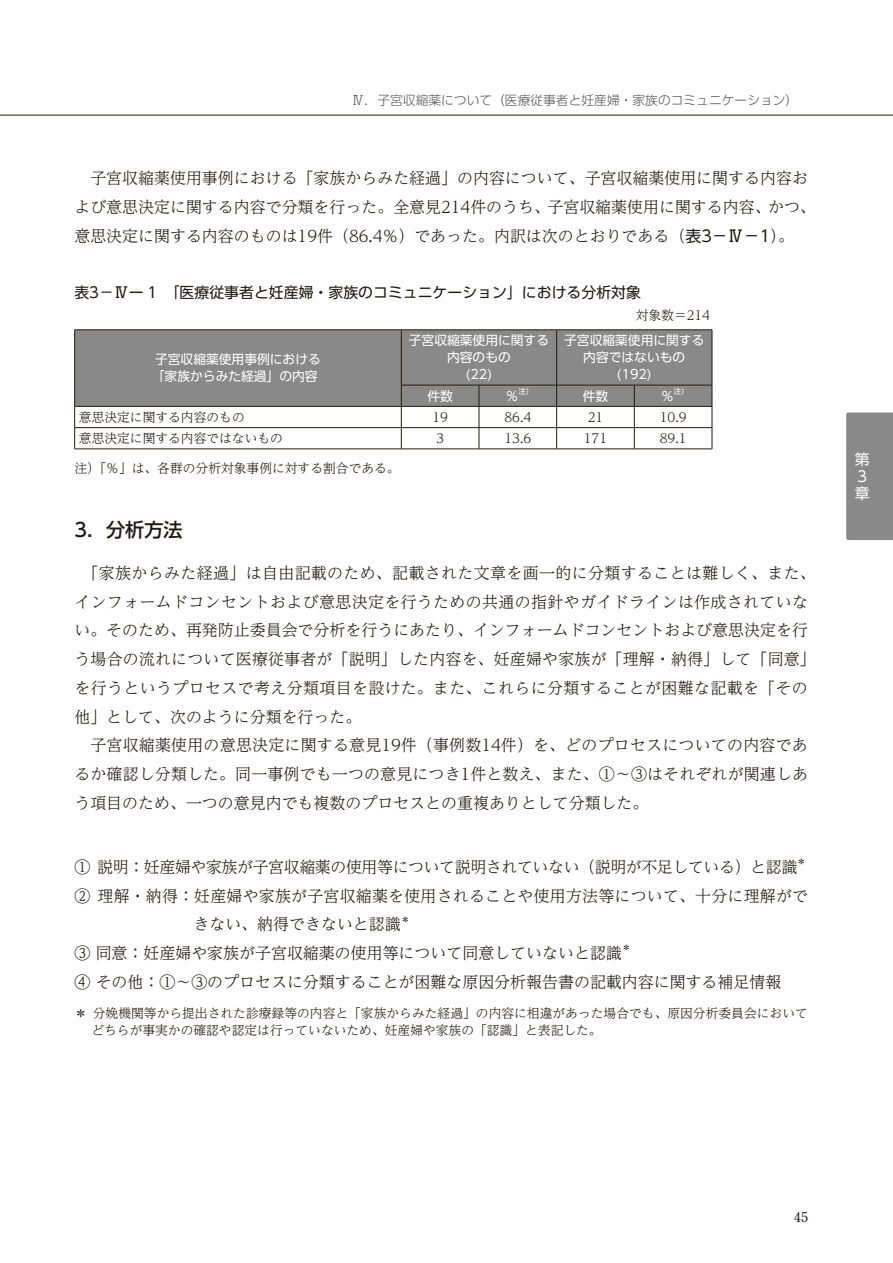
<style>
.page{position:relative;width:893px;height:1263px;background:#fff}
.page>*{position:absolute;margin:0;border:0;box-sizing:border-box;transform-origin:0 0}
.t1{font:500 19.2px "UD Shin Go Pr 6 N";color:#221815}
.t2{font:300 15.9px/28.7px "UD Reimin Pr 6 N";color:#221815}
.t3{font:300 15.9px/28.7px "UD Reimin Pr 6 N";letter-spacing:.025em;color:#221815}
.t4{font:300 15.9px "UD Reimin Pr 6 N";letter-spacing:-.025em;color:#221815}
.t5{font:14.85px "UD Shin Go Pr 6 N";color:#221815}
.t6{font:14.85px/17.4px "UD Shin Go Pr 6 N";color:#fff}
.t7{font:13.8px "Century Old Style Std";color:#221815}
.t8{font:300 12.75px/17px "UD Reimin Pr 6 N";color:#221815}
.t9{font:12.75px/17px "UD Shin Go Pr 6 N";color:#fff;text-align:center}
.t10{font:300 12.75px "UD Shin Go Pr 6 N";color:#595757}
.t11{font:300 9.3px "UD Reimin Pr 6 N";color:#221815}
.t12{font:7.5px "UD Shin Go Pr 6 N";color:#fff}
.s1{font-family:"UD Shin Go Pr 6 N";font-weight:400}
</style>
<div class="page">
<div style="left:75px;top:331px;width:637px;height:75px;background:#898989"></div>
<hr style="left:74px;top:330px;width:327px;height:1px;background:#221815">
<hr style="left:74px;top:330px;width:1px;height:55px;background:#221815">
<hr style="left:401px;top:330px;width:78px;height:1px;background:#221815">
<hr style="left:401px;top:330px;width:1px;height:55px;background:#221815">
<hr style="left:479px;top:330px;width:78px;height:1px;background:#221815">
<hr style="left:557px;top:330px;width:77px;height:1px;background:#221815">
<hr style="left:556px;top:330px;width:1px;height:55px;background:#221815">
<hr style="left:634px;top:330px;width:78px;height:1px;background:#221815">
<hr style="left:712px;top:330px;width:1px;height:55px;background:#221815">
<hr style="left:401px;top:385px;width:78px;height:1px;background:#221815">
<hr style="left:479px;top:385px;width:78px;height:1px;background:#221815">
<hr style="left:557px;top:385px;width:77px;height:1px;background:#221815">
<hr style="left:634px;top:385px;width:78px;height:1px;background:#221815">
<hr style="left:74px;top:406px;width:327px;height:1px;background:#221815">
<hr style="left:401px;top:406px;width:78px;height:1px;background:#221815">
<hr style="left:479px;top:406px;width:78px;height:1px;background:#221815">
<hr style="left:557px;top:406px;width:77px;height:1px;background:#221815">
<hr style="left:634px;top:406px;width:78px;height:1px;background:#221815">
<hr style="left:74px;top:427px;width:327px;height:1px;background:#221815">
<svg style="left:74px;top:385px;width:1px;height:64px"></svg>
<hr style="left:401px;top:427px;width:78px;height:1px;background:#221815">
<svg style="left:401px;top:385px;width:1px;height:64px"></svg>
<hr style="left:479px;top:427px;width:78px;height:1px;background:#221815">
<svg style="left:479px;top:385px;width:1px;height:64px"></svg>
<hr style="left:557px;top:427px;width:77px;height:1px;background:#221815">
<svg style="left:556px;top:385px;width:1px;height:64px"></svg>
<hr style="left:634px;top:427px;width:78px;height:1px;background:#221815">
<svg style="left:634px;top:385px;width:1px;height:64px"></svg>
<svg style="left:712px;top:385px;width:1px;height:64px"></svg>
<hr style="left:74px;top:449px;width:327px;height:1px;background:#221815">
<hr style="left:401px;top:449px;width:78px;height:1px;background:#221815">
<hr style="left:479px;top:449px;width:78px;height:1px;background:#221815">
<hr style="left:557px;top:449px;width:77px;height:1px;background:#221815">
<hr style="left:634px;top:449px;width:78px;height:1px;background:#221815">
<hr style="left:0;top:115px;width:893px;height:1px;background:#221815">
<div style="left:846px;top:412px;width:47px;height:128px;background:#898989"></div>
<p class="t10" style="left:352px;top:90px;width:448px">Ⅳ．子宮収縮薬について（医療従事者と妊産婦・家族のコミュニケーション）</p>
<p class="t2" style="left:74px;top:163px;width:743px;text-indent:16px">子宮収縮薬使用事例における「家族からみた経過」の内容について、子宮収縮薬使用に関する内容および意思決定に関する内容で分類を行った。全意見214件のうち、子宮収縮薬使用に関する内容、かつ、意思決定に関する内容のものは19件（86.4％）であった。内訳は次のとおりである（<span class="s1">表3－Ⅳ－1</span>）。</p>
<p class="t5" style="left:74px;top:280px;width:568px">表3－Ⅳー 1　「医療従事者と妊産婦・家族のコミュニケーション」における分析対象</p>
<p class="t8" style="left:636px;top:306px;width:76px">対象数＝214</p>
<p class="t9" style="left:152px;top:351px;width:171px;text-align:left">子宮収縮薬使用事例における「家族からみた経過」の内容</p>
<p class="t9" style="left:409px;top:332px;width:142px">子宮収縮薬使用に関する内容のもの<br>(22)</p>
<p class="t9" style="left:564px;top:332px;width:142px">子宮収縮薬使用に関する内容ではないもの<br>(192)</p>
<p class="t9" style="left:427px;top:387px;width:27px">件数</p>
<p class="t9" style="left:506px;top:387px;width:14px">％</p>
<p class="t12" style="left:519px;top:385px;width:16px">注）</p>
<p class="t9" style="left:583px;top:387px;width:27px">件数</p>
<p class="t9" style="left:661px;top:387px;width:14px">％</p>
<p class="t12" style="left:674px;top:385px;width:16px">注）</p>
<p class="t8" style="left:79px;top:408px;width:167px">意思決定に関する内容のもの</p>
<p class="t8" style="left:432px;top:408px;width:17px">19</p>
<p class="t8" style="left:504px;top:408px;width:28px">86.4</p>
<p class="t8" style="left:588px;top:408px;width:17px">21</p>
<p class="t8" style="left:660px;top:408px;width:28px">10.9</p>
<p class="t8" style="left:79px;top:429px;width:206px">意思決定に関する内容ではないもの</p>
<p class="t8" style="left:436px;top:429px;width:9px">3</p>
<p class="t8" style="left:504px;top:429px;width:28px">13.6</p>
<p class="t8" style="left:584px;top:429px;width:25px">171</p>
<p class="t8" style="left:660px;top:429px;width:28px">89.1</p>
<p class="t8" style="left:74px;top:459px;width:327px">注）「％」は、各群の分析対象事例に対する割合である。</p>
<p class="t1" style="left:74px;top:514px;width:110px">3．分析方法</p>
<p class="t3" style="left:74px;top:558px;width:743px;text-indent:8px">「家族からみた経過」は自由記載のため、記載された文章を画一的に分類することは難しく、また、インフォームドコンセントおよび意思決定を行うための共通の指針やガイドラインは作成されていない。そのため、再発防止委員会で分析を行うにあたり、インフォームドコンセントおよび意思決定を行う場合の流れについて医療従事者が「説明」した内容を、妊産婦や家族が「理解・納得」して「同意」を行うというプロセスで考え分類項目を設けた。また、これらに分類することが困難な記載を「その他」として、次のように分類を行った。</p>
<p class="t2" style="left:74px;top:730px;width:735px;text-align:justify;text-indent:16px">子宮収縮薬使用の意思決定に関する意見19件（事例数14件）を、どのプロセスについての内容であるか確認し分類した。同一事例でも一つの意見につき1件と数え、また、①～③はそれぞれが関連しあう項目のため、一つの意見内でも複数のプロセスとの重複ありとして分類した。</p>
<p class="t4" style="left:74px;top:854px;width:724px">① 説明：妊産婦や家族が子宮収縮薬の使用等について説明されていない（説明が不足している）と認識</p>
<p class="t11" style="left:797px;top:854px;width:11px">＊</p>
<p class="t2" style="left:193px;top:881px;width:616px;text-indent:-119px">② 理解・納得：妊産婦や家族が子宮収縮薬を使用されることや使用方法等について、十分に理解ができない、納得できないと認識</p>
<p class="t11" style="left:401px;top:911px;width:11px">＊</p>
<p class="t2" style="left:74px;top:938px;width:549px">③ 同意：妊産婦や家族が子宮収縮薬の使用等について同意していないと認識</p>
<p class="t11" style="left:622px;top:940px;width:11px">＊</p>
<p class="t2" style="left:74px;top:967px;width:708px">④ その他：①～③のプロセスに分類することが困難な原因分析報告書の記載内容に関する補足情報</p>
<p class="t8" style="left:91px;top:1004px;width:718px;text-indent:-17px">＊ 分娩機関等から提出された診療録等の内容と「家族からみた経過」の内容に相違があった場合でも、原因分析委員会においてどちらが事実かの確認や認定は行っていないため、妊産婦や家族の「認識」と表記した。</p>
<p class="t6" style="left:855px;top:450px;width:16px">第<br>３章</p>
<p class="t7" style="left:794px;top:1208px;width:15px">45</p>
</div>
